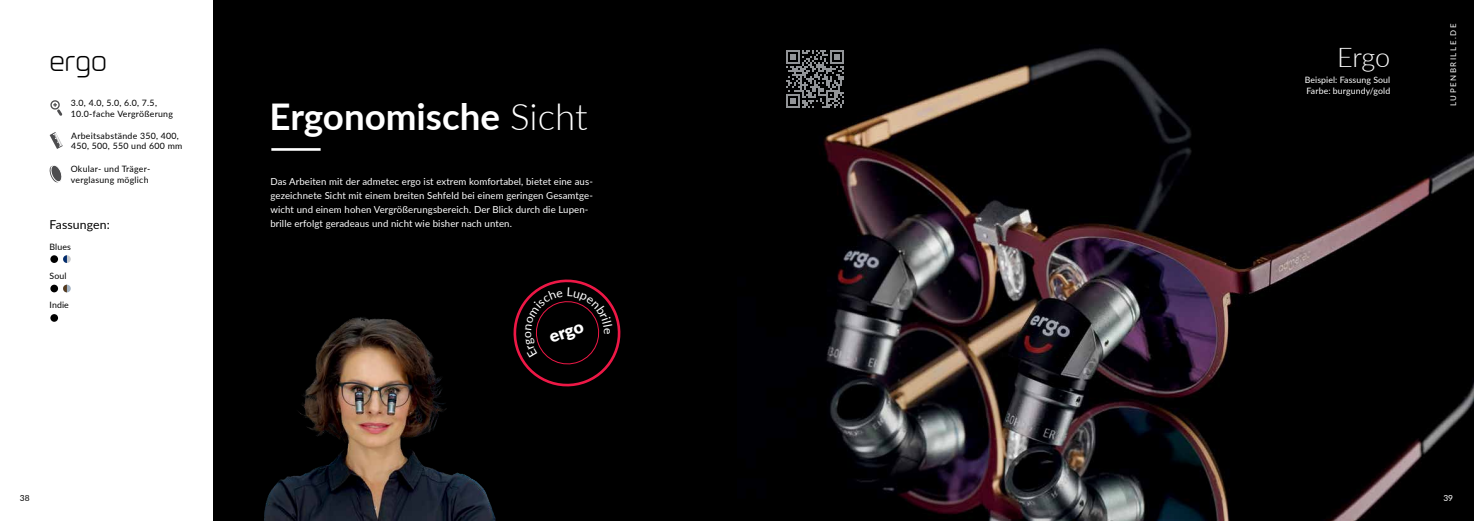
<style>
.page{position:relative;width:1474px;height:521px;background:#fff}
.page>*{position:absolute;margin:0;border:0;box-sizing:border-box;transform-origin:0 0}
.t1{font:700 36.75px "Lato";color:#fff}
.t2{font:300 28px "Primus";color:#000}
.t3{font:300 27.12px "Lato";color:#fff}
.t4{font:900 17.5px "Lato";color:#fff}
.t5{font:12.25px "Lato";letter-spacing:.01em;color:#000}
.t6{font:9.62px/14px "Lato";letter-spacing:.01em;color:#fff;text-align:justify}
.t7{font:8.75px/10.5px "Lato";letter-spacing:.03em;color:#000}
.t8{font:8.75px/10.5px "Lato";letter-spacing:.01em;color:#fff}
.t9{font:8.4px "Lato";color:#000}
.t10{font:8.4px "Lato";color:#fff}
.t11{font:7.88px "Lato";letter-spacing:.2em;color:#fff}
.s1{font-weight:300}
</style>
<div class="page">
<div style="left:737px;top:0;width:736px;height:15px;background:#000"></div>
<img style="left:737px;top:15px;width:736px;height:506px">
<div style="left:213px;top:0;width:524px;height:521px;background:#000"></div>
<svg style="left:49px;top:165px;width:13px;height:18px"></svg>
<svg style="left:50px;top:132px;width:13px;height:17px"></svg>
<svg style="left:50px;top:100px;width:12px;height:16px"></svg>
<svg style="left:786px;top:50px;width:57px;height:58px;background:#48494a"></svg>
<hr style="left:271px;top:148px;width:49px;height:3px;background:#fff">
<div style="left:50px;top:255px;width:8px;height:8px;background:#000;border-radius:50%"></div>
<div style="left:63px;top:255px;width:8px;height:8px;background:#c9cacc;border-radius:50%"></div>
<svg style="left:63px;top:255px;width:4px;height:8px"></svg>
<div style="left:50px;top:285px;width:8px;height:7px;background:#000;border-radius:50%"></div>
<div style="left:63px;top:285px;width:8px;height:7px;background:#a1b2c3;border-radius:50%"></div>
<svg style="left:63px;top:285px;width:4px;height:7px"></svg>
<div style="left:50px;top:314px;width:8px;height:8px;background:#000;border-radius:50%"></div>
<img style="left:264px;top:317px;width:232px;height:204px">
<svg style="left:513px;top:279px;width:108px;height:108px"></svg>
<h2 class="t2" style="left:50px;top:43px;width:59px">ergo</h2>
<h3 class="t3" style="left:1337px;top:39px;width:55px">Ergo</h3>
<p class="t8" style="left:1304px;top:74px;width:87px">Beispiel: Fassung Soul<br>Farbe: burgundy/gold</p>
<p class="t7" style="left:71px;top:97px;width:103px">3.0, 4.0, 5.0, 6.0, 7.5,<br>10.0-fache Vergrößerung</p>
<p class="t7" style="left:71px;top:130px;width:113px">Arbeitsabstände 350, 400,<br>450, 500, 550 und 600 mm</p>
<p class="t7" style="left:71px;top:163px;width:81px">Okular- und Träger&shy;verglasung möglich</p>
<h1 class="t1" style="left:269px;top:89px;width:319px">Ergonomische <span class="s1">Sicht</span></h1>
<p class="t6" style="left:270px;top:175px;width:324px">Das Arbeiten mit der admetec ergo ist extrem komfortabel, bietet eine aus&shy;gezeichnete Sicht mit einem breiten Sehfeld bei einem geringen Gesamtge&shy;wicht und einem hohen Vergrößerungsbereich. Der Blick durch die Lupen-</p>
<p class="t5" style="left:50px;top:216px;width:62px">Fassungen:</p>
<p class="t6" style="left:270px;top:217px;width:243px">brille erfolgt geradeaus und nicht wie bisher nach unten.</p>
<p class="t7" style="left:50px;top:242px;width:23px">Blues</p>
<p class="t7" style="left:50px;top:271px;width:18px">Soul</p>
<p class="t7" style="left:50px;top:299px;width:21px">Indie</p>
<h3 class="t4" style="left:545px;top:325px;width:37px;rotate:-20deg">ergo</h3>
<p class="t11" style="left:1447px;top:106px;width:84px;rotate:-90deg">LUPENBRILLE.DE</p>
<p class="t9" style="left:20px;top:492px;width:11px">38</p>
<p class="t10" style="left:1443px;top:492px;width:11px">39</p>
</div>
